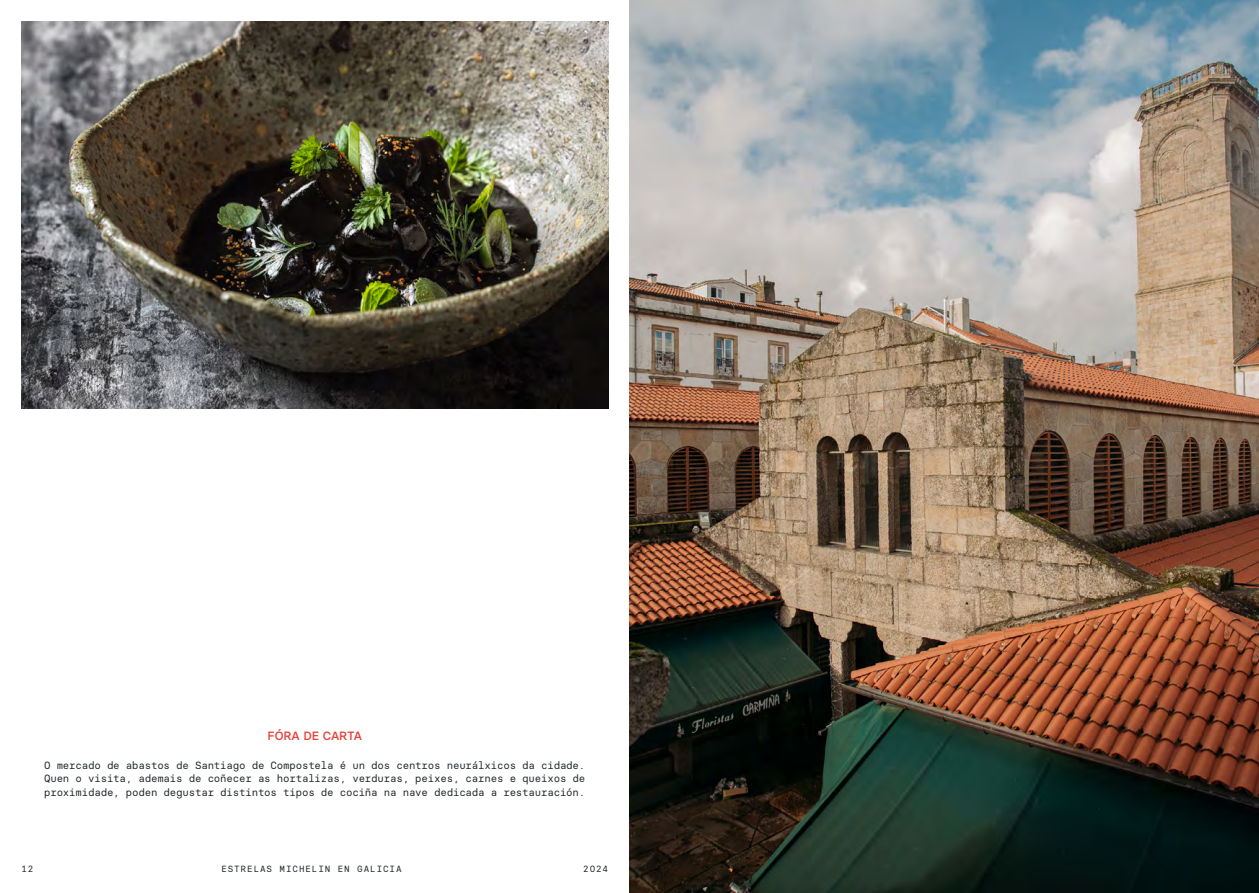
<style>
.page{position:relative;width:1259px;height:893px;background:#fff}
.page>*{position:absolute;margin:0;border:0;box-sizing:border-box;transform-origin:0 0}
.t1{font:500 12px "Basier Circle";color:#e8423b}
.t2{font:10.5px/13.5px "Basier Circle Mono";letter-spacing:-.02em;color:#1f2427;text-align:justify}
.t3{font:9px "Basier Circle Mono";letter-spacing:.1em;color:#1f2427}
</style>
<div class="page">
<img style="left:21px;top:21px;width:587px;height:388px">
<img style="left:629px;top:0;width:630px;height:893px">
<p class="t1" style="left:267px;top:729px;width:96px">FÓRA DE CARTA</p>
<p class="t2" style="left:44px;top:758px;width:543px">O mercado de abastos de Santiago de Compostela é un dos centros neurálxicos da cidade.<br>Quen o visita, ademais de coñecer as hortalizas, verduras, peixes, carnes e queixos de proximidade, poden degustar distintos tipos de cociña na nave dedicada a restauración.</p>
<p class="t3" style="left:21px;top:863px;width:14px">12</p>
<p class="t3" style="left:221px;top:863px;width:182px">ESTRELAS MICHELIN EN GALICIA</p>
<p class="t3" style="left:583px;top:863px;width:26px">2024</p>
</div>
